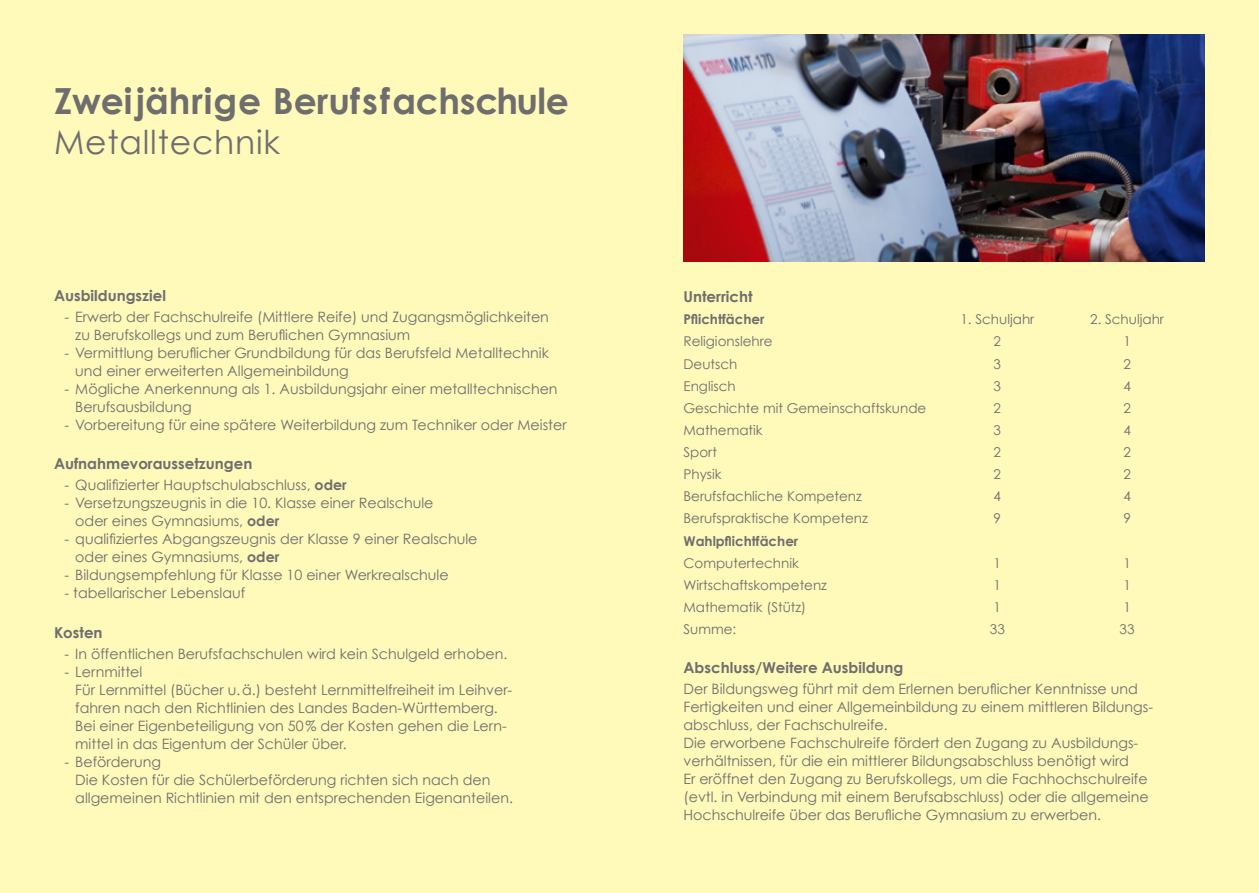
<style>
.page{position:relative;width:1259px;height:893px;background:#fff9ba}
.page>*{position:absolute;margin:0;border:0;box-sizing:border-box;transform-origin:0 0}
.t1{font:700 36px "Century Gothic";color:#6e6e6e}
.t2{font:33px "Century Gothic";letter-spacing:.025em;color:#6e6e6e}
.t3{font:700 15px "Century Gothic";color:#6e6e6e}
.t4{font:14.25px/18px "Century Gothic";color:#6e6e6e}
.t5{font:13.5px "Century Gothic";color:#6e6e6e}
.t6{font:700 13.5px "Century Gothic";color:#6e6e6e}
.s1{font-weight:700}
</style>
<div class="page">
<img style="left:684px;top:34px;width:521px;height:227px">
<h1 class="t1" style="left:54px;top:79px;width:516px">Zweijährige Berufsfachschule</h1>
<h2 class="t2" style="left:54px;top:122px;width:228px">Metalltechnik</h2>
<p class="t3" style="left:54px;top:287px;width:113px">Ausbildungsziel</p>
<p class="t4" style="left:75px;top:308px;width:475px;text-indent:-11px">- Erwerb der Fachschulreife (Mittlere Reife) und Zugangsmöglichkeiten zu Berufskollegs und zum Beruflichen Gymnasium</p>
<p class="t4" style="left:75px;top:344px;width:475px;text-indent:-11px">- Vermittlung beruflicher Grundbildung für das Berufsfeld Metalltechnik und einer erweiterten Allgemeinbildung</p>
<p class="t4" style="left:75px;top:380px;width:484px;text-indent:-11px">- Mögliche Anerkennung als 1. Ausbildungsjahr einer metalltechnischen<br>Berufsausbildung</p>
<p class="t4" style="left:65px;top:416px;width:503px">- Vorbereitung für eine spätere Weiterbildung zum Techniker oder Meister</p>
<p class="t3" style="left:54px;top:455px;width:200px">Aufnahmevoraussetzungen</p>
<p class="t4" style="left:65px;top:476px;width:284px">- Qualifizierter Hauptschulabschluss, <span class="s1">oder</span></p>
<p class="t4" style="left:75px;top:494px;width:360px;text-indent:-11px">- Versetzungszeugnis in die 10. Klasse einer Realschule oder eines Gymnasiums, <span class="s1">oder</span></p>
<p class="t4" style="left:75px;top:530px;width:404px;text-indent:-11px">- qualifiziertes Abgangszeugnis der Klasse 9 einer Realschule oder eines Gymnasiums, <span class="s1">oder</span></p>
<p class="t4" style="left:65px;top:566px;width:385px">- Bildungsempfehlung für Klasse 10 einer Werkrealschule</p>
<p class="t4" style="left:65px;top:584px;width:182px">- tabellarischer Lebenslauf</p>
<p class="t3" style="left:54px;top:623px;width:50px">Kosten</p>
<p class="t4" style="left:65px;top:644px;width:444px">- In öffentlichen Berufsfachschulen wird kein Schulgeld erhoben.</p>
<p class="t4" style="left:75px;top:662px;width:438px;text-indent:-11px">- Lernmittel<br>Für Lernmittel (Bücher u.ä.) besteht Lernmittelfreiheit im Leihver&shy;fahren nach den Richtlinien des Landes Baden-Württemberg.<br>Bei einer Eigenbeteiligung von 50% der Kosten gehen die Lern&shy;mittel in das Eigentum der Schüler über.</p>
<p class="t4" style="left:75px;top:752px;width:439px;text-indent:-11px">- Beförderung<br>Die Kosten für die Schülerbeförderung richten sich nach den allgemeinen Richtlinien mit den entsprechenden Eigenanteilen.</p>
<p class="t3" style="left:683px;top:287px;width:70px">Unterricht</p>
<p class="t6" style="left:683px;top:311px;width:82px">Pflichtfächer</p>
<p class="t5" style="left:960px;top:311px;width:75px">1. Schuljahr</p>
<p class="t5" style="left:1090px;top:311px;width:75px">2. Schuljahr</p>
<p class="t5" style="left:683px;top:333px;width:90px">Religionslehre</p>
<p class="t5" style="left:993px;top:333px;width:9px">2</p>
<p class="t5" style="left:1123px;top:333px;width:9px">1</p>
<p class="t5" style="left:683px;top:355px;width:55px">Deutsch</p>
<p class="t5" style="left:993px;top:355px;width:9px">3</p>
<p class="t5" style="left:1123px;top:355px;width:9px">2</p>
<p class="t5" style="left:683px;top:378px;width:54px">Englisch</p>
<p class="t5" style="left:993px;top:378px;width:9px">3</p>
<p class="t5" style="left:1123px;top:378px;width:9px">4</p>
<p class="t5" style="left:683px;top:400px;width:244px">Geschichte mit Gemeinschaftskunde</p>
<p class="t5" style="left:993px;top:400px;width:9px">2</p>
<p class="t5" style="left:1123px;top:400px;width:9px">2</p>
<p class="t5" style="left:683px;top:422px;width:81px">Mathematik</p>
<p class="t5" style="left:993px;top:422px;width:9px">3</p>
<p class="t5" style="left:1123px;top:422px;width:9px">4</p>
<p class="t5" style="left:683px;top:444px;width:35px">Sport</p>
<p class="t5" style="left:993px;top:444px;width:9px">2</p>
<p class="t5" style="left:1123px;top:444px;width:9px">2</p>
<p class="t5" style="left:683px;top:466px;width:40px">Physik</p>
<p class="t5" style="left:993px;top:466px;width:9px">2</p>
<p class="t5" style="left:1123px;top:466px;width:9px">2</p>
<p class="t5" style="left:683px;top:488px;width:180px">Berufsfachliche Kompetenz</p>
<p class="t5" style="left:993px;top:488px;width:9px">4</p>
<p class="t5" style="left:1123px;top:488px;width:9px">4</p>
<p class="t5" style="left:683px;top:510px;width:186px">Berufspraktische Kompetenz</p>
<p class="t5" style="left:993px;top:510px;width:9px">9</p>
<p class="t5" style="left:1123px;top:510px;width:9px">9</p>
<p class="t6" style="left:683px;top:532px;width:116px">Wahlpflichtfächer</p>
<p class="t5" style="left:683px;top:555px;width:117px">Computertechnik</p>
<p class="t5" style="left:993px;top:555px;width:9px">1</p>
<p class="t5" style="left:1123px;top:555px;width:9px">1</p>
<p class="t5" style="left:683px;top:577px;width:145px">Wirtschaftskompetenz</p>
<p class="t5" style="left:993px;top:577px;width:9px">1</p>
<p class="t5" style="left:1123px;top:577px;width:9px">1</p>
<p class="t5" style="left:683px;top:599px;width:124px">Mathematik (Stütz)</p>
<p class="t5" style="left:993px;top:599px;width:9px">1</p>
<p class="t5" style="left:1123px;top:599px;width:9px">1</p>
<p class="t5" style="left:683px;top:621px;width:54px">Summe:</p>
<p class="t5" style="left:990px;top:621px;width:16px">33</p>
<p class="t5" style="left:1119px;top:621px;width:16px">33</p>
<p class="t3" style="left:683px;top:658px;width:221px">Abschluss/Weitere Ausbildung</p>
<p class="t4" style="left:683px;top:680px;width:471px">Der Bildungsweg führt mit dem Erlernen beruflicher Kenntnisse und Fertigkeiten und einer Allgemeinbildung zu einem mittleren Bildungs&shy;abschluss, der Fachschulreife.<br>Die erworbene Fachschulreife fördert den Zugang zu Ausbildungs&shy;verhältnissen, für die ein mittlerer Bildungsabschluss benötigt wird<br>Er eröffnet den Zugang zu Berufskollegs, um die Fachhochschulreife (evtl. in Verbindung mit einem Berufsabschluss) oder die allgemeine Hochschulreife über das Berufliche Gymnasium zu erwerben.</p>
</div>
